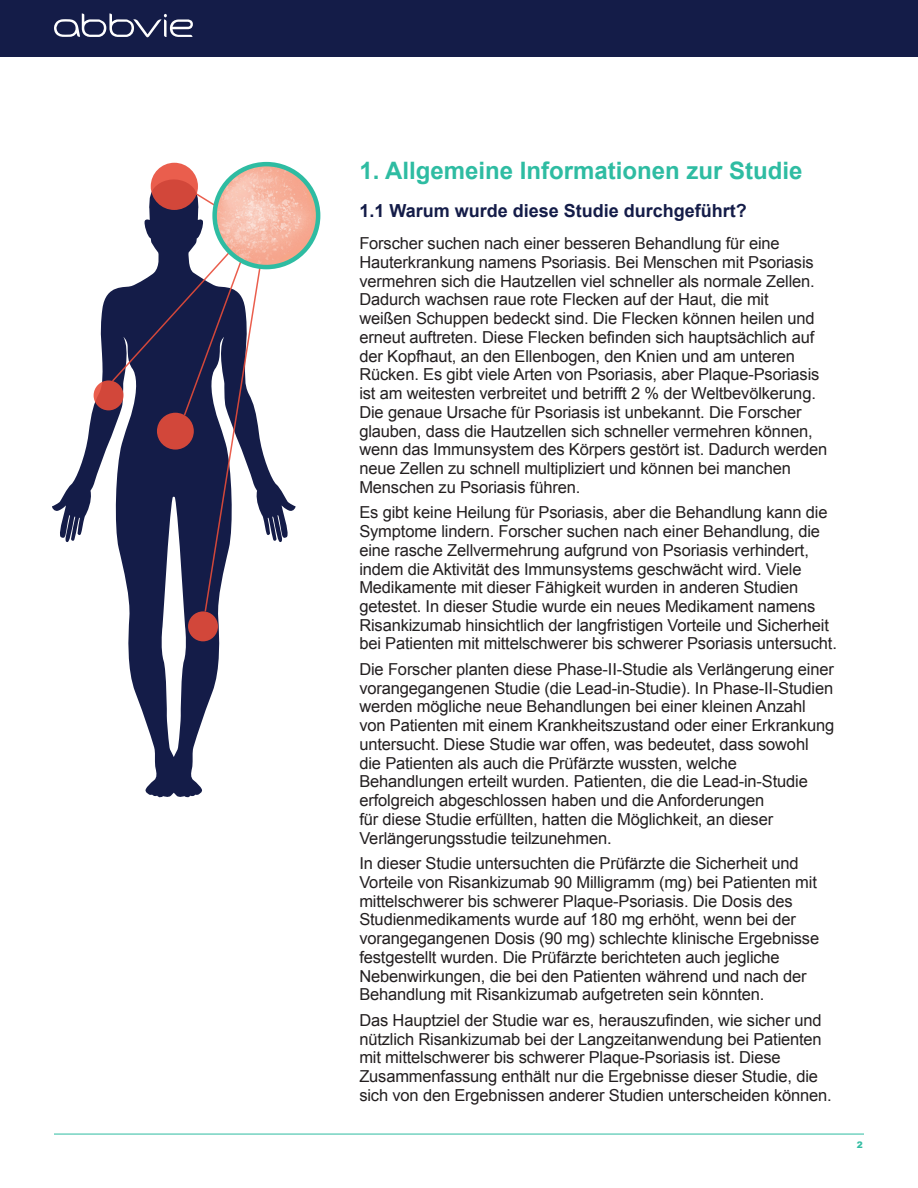
<style>
.page{position:relative;width:918px;height:1188px;background:#fff}
.page>*{position:absolute;margin:0;border:0;box-sizing:border-box;transform-origin:0 0}
.t1{font:700 24px "Arial";color:#2ebca2}
.t2{font:700 18px "Arial";color:#141c48}
.t3{font:16.5px/18.8px "Arial";letter-spacing:-.01em;color:#231f20}
.t4{font:900 9px "Arial";color:#33bda3}
</style>
<div class="page">
<div style="left:0;top:0;width:918px;height:56px;background:#141c48"></div>
<svg style="left:54px;top:13px;width:139px;height:24px"></svg>
<hr style="left:54px;top:1134px;width:810px;height:1px;background:#2ebca2">
<svg style="left:52px;top:179px;width:244px;height:619px"></svg>
<svg style="left:94px;top:380px;width:30px;height:30px"></svg>
<div style="left:188px;top:611px;width:30px;height:30px;background:#d2473a;border-radius:50%"></div>
<div style="left:151px;top:163px;width:47px;height:47px;background:linear-gradient(to bottom,#ee6250,#c93f34);border-radius:50%"></div>
<svg style="left:194px;top:192px;width:24px;height:16px"></svg>
<svg style="left:110px;top:249px;width:152px;height:364px"></svg>
<img style="left:215px;top:164px;width:103px;height:103px;border-radius:52px">
<div style="left:212px;top:162px;width:108px;height:107px;border:4px solid #2ebca2;border-radius:50%"></div>
<h1 class="t1" style="left:359px;top:155px;width:445px">1. Allgemeine Informationen zur Studie</h1>
<p class="t2" style="left:359px;top:199px;width:389px">1.1 Warum wurde diese Studie durchgeführt?</p>
<p class="t3" style="left:359px;top:234px;width:470px">Forscher suchen nach einer besseren Behandlung für eine Hauterkrankung namens Psoriasis. Bei Menschen mit Psoriasis vermehren sich die Hautzellen viel schneller als normale Zellen.<br>Dadurch wachsen raue rote Flecken auf der Haut, die mit<br>weißen Schuppen bedeckt sind. Die Flecken können heilen und erneut auftreten. Diese Flecken befinden sich hauptsächlich auf der Kopfhaut, an den Ellenbogen, den Knien und am unteren Rücken. Es gibt viele Arten von Psoriasis, aber Plaque-Psoriasis ist am weitesten verbreitet und betrifft 2 % der Weltbevölkerung.<br>Die genaue Ursache für Psoriasis ist unbekannt. Die Forscher glauben, dass die Hautzellen sich schneller vermehren können, wenn das Immunsystem des Körpers gestört ist. Dadurch werden neue Zellen zu schnell multipliziert und können bei manchen Menschen zu Psoriasis führen.</p>
<p class="t3" style="left:359px;top:503px;width:479px">Es gibt keine Heilung für Psoriasis, aber die Behandlung kann die Symptome lindern. Forscher suchen nach einer Behandlung, die eine rasche Zellvermehrung aufgrund von Psoriasis verhindert, indem die Aktivität des Immunsystems geschwächt wird. Viele Medikamente mit dieser Fähigkeit wurden in anderen Studien getestet. In dieser Studie wurde ein neues Medikament namens Risankizumab hinsichtlich der langfristigen Vorteile und Sicherheit bei Patienten mit mittelschwerer bis schwerer Psoriasis untersucht.</p>
<p class="t3" style="left:359px;top:660px;width:476px">Die Forscher planten diese Phase-II-Studie als Verlängerung einer vorangegangenen Studie (die Lead-in-Studie). In Phase-II-Studien werden mögliche neue Behandlungen bei einer kleinen Anzahl von Patienten mit einem Krankheitszustand oder einer Erkrankung untersucht. Diese Studie war offen, was bedeutet, dass sowohl die Patienten als auch die Prüfärzte wussten, welche Behandlungen erteilt wurden. Patienten, die die Lead-in-Studie erfolgreich abgeschlossen haben und die Anforderungen<br>für diese Studie erfüllten, hatten die Möglichkeit, an dieser Verlängerungsstudie teilzunehmen.</p>
<p class="t3" style="left:359px;top:854px;width:461px">In dieser Studie untersuchten die Prüfärzte die Sicherheit und Vorteile von Risankizumab 90 Milligramm (mg) bei Patienten mit mittelschwerer bis schwerer Plaque-Psoriasis. Die Dosis des Studienmedikaments wurde auf 180 mg erhöht, wenn bei der vorangegangenen Dosis (90 mg) schlechte klinische Ergebnisse festgestellt wurden. Die Prüfärzte berichteten auch jegliche Nebenwirkungen, die bei den Patienten während und nach der Behandlung mit Risankizumab aufgetreten sein könnten.</p>
<p class="t3" style="left:359px;top:1011px;width:474px">Das Hauptziel der Studie war es, herauszufinden, wie sicher und nützlich Risankizumab bei der Langzeitanwendung bei Patienten mit mittelschwerer bis schwerer Plaque-Psoriasis ist. Diese Zusammenfassung enthält nur die Ergebnisse dieser Studie, die sich von den Ergebnissen anderer Studien unterscheiden können.</p>
<p class="t4" style="left:857px;top:1138px;width:8px">2</p>
</div>
